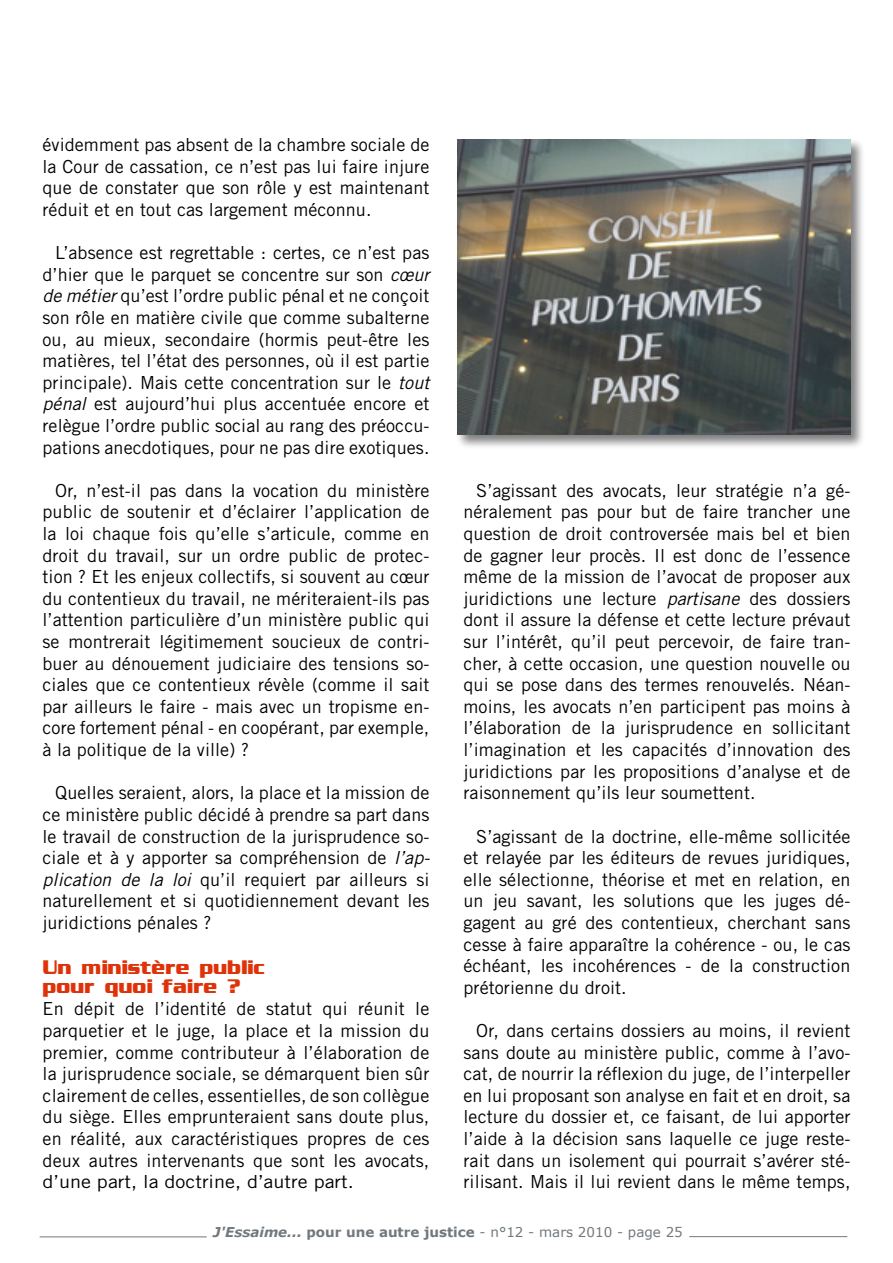
<style>
.page{position:relative;width:893px;height:1263px;background:#fff}
.page>*{position:absolute;margin:0;border:0;box-sizing:border-box;transform-origin:0 0}
.t1{font:700 19.5px/19.5px "Enter Sansman";letter-spacing:.005em;color:#df3209}
.t2{font:18px/21.6px "Trade Gothic LT Std";letter-spacing:.005em;color:#000;text-align:justify}
.t3{font:13.5px "Verdana";color:#71787d}
.s1{font-style:italic}
.s2{font-weight:700;font-style:italic}
.s3{font-weight:700}
</style>
<div class="page">
<hr style="left:40px;top:1236px;width:167px;height:1px;background:#71787d">
<hr style="left:689px;top:1236px;width:158px;height:1px;background:#71787d">
<div style="left:455px;top:137px;width:410px;height:311px;background:#000;opacity:.5"></div>
<img style="left:457px;top:140px;width:393px;height:294px">
<p class="t2" style="left:43px;top:134px;width:388px">évidemment pas absent de la chambre sociale de la Cour de cassation, ce n’est pas lui faire injure que de constater que son rôle y est maintenant réduit et en tout cas largement méconnu.</p>
<p class="t2" style="left:43px;top:242px;width:388px;text-indent:13px">L’absence est regrettable : certes, ce n’est pas d’hier que le parquet se concentre sur son <span class="s1">cœur de métier</span> qu’est l’ordre public pénal et ne conçoit son rôle en matière civile que comme subalterne ou, au mieux, secondaire (hormis peut-être les matières, tel l’état des personnes, où il est partie principale). Mais cette concentration sur le <span class="s1">tout pénal</span> est aujourd’hui plus accentuée encore et relègue l’ordre public social au rang des préoccu&shy;pations anecdotiques, pour ne pas dire exotiques.</p>
<p class="t2" style="left:43px;top:479px;width:388px;text-indent:13px">Or, n’est-il pas dans la vocation du ministère public de soutenir et d’éclairer l’application de la loi chaque fois qu’elle s’articule, comme en droit du travail, sur un ordre public de protec&shy;tion ? Et les enjeux collectifs, si souvent au cœur du contentieux du travail, ne mériteraient-ils pas l’attention particulière d’un ministère public qui se montrerait légitimement soucieux de contri&shy;buer au dénouement judiciaire des tensions so&shy;ciales que ce contentieux révèle (comme il sait par ailleurs le faire - mais avec un tropisme en&shy;core fortement pénal - en coopérant, par exemple, à la politique de la ville) ?</p>
<p class="t2" style="left:43px;top:782px;width:389px;text-indent:13px">Quelles seraient, alors, la place et la mission de ce ministère public décidé à prendre sa part dans le travail de construction de la jurisprudence so&shy;ciale et à y apporter sa compréhension de <span class="s1">l’ap&shy;plication de la loi</span> qu’il requiert par ailleurs si naturellement et si quotidiennement devant les juridictions pénales ?</p>
<p class="t1" style="left:43px;top:958px;width:224px">Un ministère public pour quoi faire ?</p>
<p class="t2" style="left:43px;top:998px;width:388px">En dépit de l’identité de statut qui réunit le parquetier et le juge, la place et la mission du premier, comme contributeur à l’élaboration de la jurisprudence sociale, se démarquent bien sûr clairement de celles, essentielles, de son collègue du siège. Elles emprunteraient sans doute plus, en réalité, aux caractéristiques propres de ces deux autres intervenants que sont les avocats, d’une part, la doctrine, d’autre part.</p>
<p class="t2" style="left:463px;top:479px;width:388px;text-indent:13px">S’agissant des avocats, leur stratégie n’a gé&shy;néralement pas pour but de faire trancher une question de droit controversée mais bel et bien de gagner leur procès. Il est donc de l’essence même de la mission de l’avocat de proposer aux juridictions une lecture <span class="s1">partisane</span> des dossiers dont il assure la défense et cette lecture prévaut sur l’intérêt, qu’il peut percevoir, de faire tran&shy;cher, à cette occasion, une question nouvelle ou qui se pose dans des termes renouvelés. Néan&shy;moins, les avocats n’en participent pas moins à l’élaboration de la jurisprudence en sollicitant l’imagination et les capacités d’innovation des juridictions par les propositions d’analyse et de raisonnement qu’ils leur soumettent.</p>
<p class="t2" style="left:463px;top:825px;width:388px;text-indent:13px">S’agissant de la doctrine, elle-même sollicitée et relayée par les éditeurs de revues juridiques, elle sélectionne, théorise et met en relation, en un jeu savant, les solutions que les juges dé&shy;gagent au gré des contentieux, cherchant sans cesse à faire apparaître la cohérence - ou, le cas échéant, les incohérences - de la construction prétorienne du droit.</p>
<p class="t2" style="left:463px;top:1019px;width:388px;text-indent:13px">Or, dans certains dossiers au moins, il revient sans doute au ministère public, comme à l’avo&shy;cat, de nourrir la réflexion du juge, de l’interpeller en lui proposant son analyse en fait et en droit, sa lecture du dossier et, ce faisant, de lui apporter l’aide à la décision sans laquelle ce juge reste&shy;rait dans un isolement qui pourrait s’avérer sté&shy;rilisant. Mais il lui revient dans le même temps,</p>
<p class="t3" style="left:213px;top:1223px;width:471px"><span class="s2">J'Essaime...</span> <span class="s3">pour une autre justice</span> - n°12 - mars 2010 - page 25</p>
</div>
